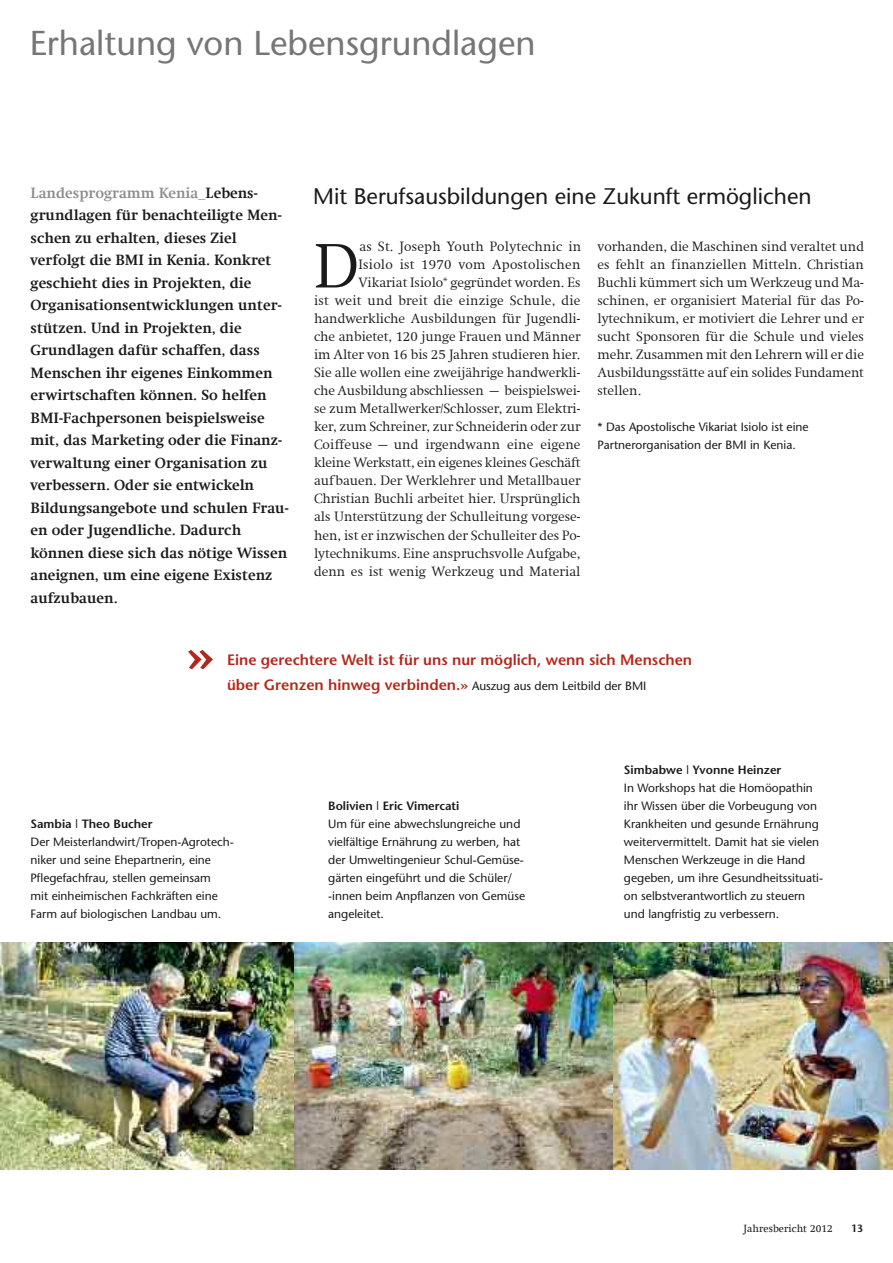
<style>
.page{position:relative;width:893px;height:1263px;background:#fff}
.page>*{position:absolute;margin:0;border:0;box-sizing:border-box;transform-origin:0 0}
.t1{font:300 63.75px "Swift Com";color:#1a1a1a}
.t2{font:600 53.85px "Stone Sans";color:#b3281c}
.t3{font:34.5px "Stone Sans";color:#767676}
.t4{font:22.5px "Stone Sans";color:#1a1a1a}
.t5{font:700 15px/22.5px "Swift Com";color:#1a1a1a}
.t6{font:600 15px/25.5px "Stone Sans";color:#b3281c}
.t7{font:300 13.65px/18px "Swift Com";color:#1a1a1a;text-align:right}
.t8{font:12px/18px "Stone Sans";color:#1a1a1a}
.t9{font:600 12px "Stone Sans";color:#1a1a1a}
.t10{font:10.5px "Swift Com";color:#1a1a1a}
.t11{font:600 10.5px "Stone Sans";color:#1a1a1a}
.s1{color:#8d8d8d}
.s2{font-weight:400;font-size:12px;color:#1a1a1a}
</style>
<div class="page">
<img style="left:612px;top:942px;width:281px;height:228px">
<img style="left:0;top:942px;width:295px;height:227px">
<img style="left:295px;top:942px;width:317px;height:228px">
<h3 class="t3" style="left:30px;top:30px;width:507px">Erhaltung von Lebensgrundlagen</h3>
<p class="t5" style="left:31px;top:182px;width:260px"><span class="s1">Landesprogramm Kenia_</span>Lebens&shy;grundlagen für benachteiligte Men&shy;schen zu erhalten, dieses Ziel verfolgt die BMI in Kenia. Konkret geschieht dies in Projekten, die<br>Organisationsentwicklungen unter&shy;stützen. Und in Projekten, die<br>Grundlagen dafür schaffen, dass<br>Menschen ihr eigenes Einkommen erwirtschaften können. So helfen<br>BMI-Fachpersonen beispielsweise mit, das Marketing oder die Finanz&shy;verwaltung einer Organisation zu verbessern. Oder sie entwickeln<br>Bildungsangebote und schulen Frau&shy;en oder Jugendliche. Dadurch können diese sich das nötige Wissen aneignen, um eine eigene Existenz aufzubauen.</p>
<h3 class="t4" style="left:313px;top:187px;width:500px">Mit Berufsausbildungen eine Zukunft ermöglichen</h3>
<p class="t7" style="left:314px;top:238px;width:269px">as St. Joseph Youth Polytechnic in<br>Isiolo ist 1970 vom Apostolischen Vikariat Isiolo* gegründet worden. Es<br>ist weit und breit die einzige Schule, die handwerkliche Ausbildungen für Jugendli&shy;che anbietet, 120 junge Frauen und Männer im Alter von 16 bis 25 Jahren studieren hier.<br>Sie alle wollen eine zweijährige handwerkli&shy;che Ausbildung abschliessen – beispielswei&shy;se zum Metallwerker/Schlosser, zum Elektri&shy;ker, zum Schreiner, zur Schneiderin oder zur Coiffeuse – und irgendwann eine eigene kleine Werkstatt, ein eigenes kleines Geschäft aufbauen. Der Werklehrer und Metallbauer Christian Buchli arbeitet hier. Ursprünglich als Unterstützung der Schulleitung vorgese&shy;hen, ist er inzwischen der Schulleiter des Po&shy;lytechnikums. Eine anspruchsvolle Aufgabe, denn es ist wenig Werkzeug und Material</p>
<p class="t7" style="left:597px;top:238px;width:268px;text-align:justify">vorhanden, die Maschinen sind veraltet und es fehlt an finanziellen Mitteln. Christian Buchli kümmert sich um Werkzeug und Ma&shy;schinen, er organisiert Material für das Po&shy;lytechnikum, er motiviert die Lehrer und er sucht Sponsoren für die Schule und vieles mehr. Zusammen mit den Lehrern will er die Ausbildungsstätte auf ein solides Fundament stellen.</p>
<h1 class="t1" style="left:314px;top:229px;width:46px">D</h1>
<p class="t8" style="left:597px;top:420px;width:213px">* Das Apostolische Vikariat Isiolo ist eine<br>Partnerorganisation der BMI in Kenia.</p>
<h2 class="t2" style="left:186px;top:633px;width:28px">»</h2>
<p class="t6" style="left:227px;top:648px;width:467px">Eine gerechtere Welt ist für uns nur möglich, wenn sich Menschen über Grenzen hinweg verbinden.» <span class="s2">Auszug aus dem Leitbild der BMI</span></p>
<p class="t9" style="left:31px;top:819px;width:124px">Sambia | Theo Bucher</p>
<p class="t8" style="left:31px;top:834px;width:205px">Der Meisterlandwirt/Tropen-Agrotech&shy;niker und seine Ehepartnerin, eine Pflegefachfrau, stellen gemeinsam<br>mit einheimischen Fachkräften eine Farm auf biologischen Landbau um.</p>
<p class="t9" style="left:328px;top:801px;width:133px">Bolivien | Eric Vimercati</p>
<p class="t8" style="left:328px;top:816px;width:199px">Um für eine abwechslungreiche und vielfältige Ernährung zu werben, hat der Umweltingenieur Schul-Gemüse&shy;gärten eingeführt und die Schüler/ -innen beim Anpflanzen von Gemüse angeleitet.</p>
<p class="t9" style="left:624px;top:765px;width:159px">Simbabwe | Yvonne Heinzer</p>
<p class="t8" style="left:624px;top:780px;width:201px">In Workshops hat die Homöopathin ihr Wissen über die Vorbeugung von Krankheiten und gesunde Ernährung weitervermittelt. Damit hat sie vielen Menschen Werkzeuge in die Hand gegeben, um ihre Gesundheitssituati&shy;on selbstverantwortlich zu steuern und langfristig zu verbessern.</p>
<p class="t10" style="left:744px;top:1222px;width:91px">Jahresbericht 2012</p>
<p class="t11" style="left:851px;top:1225px;width:14px">13</p>
</div>
